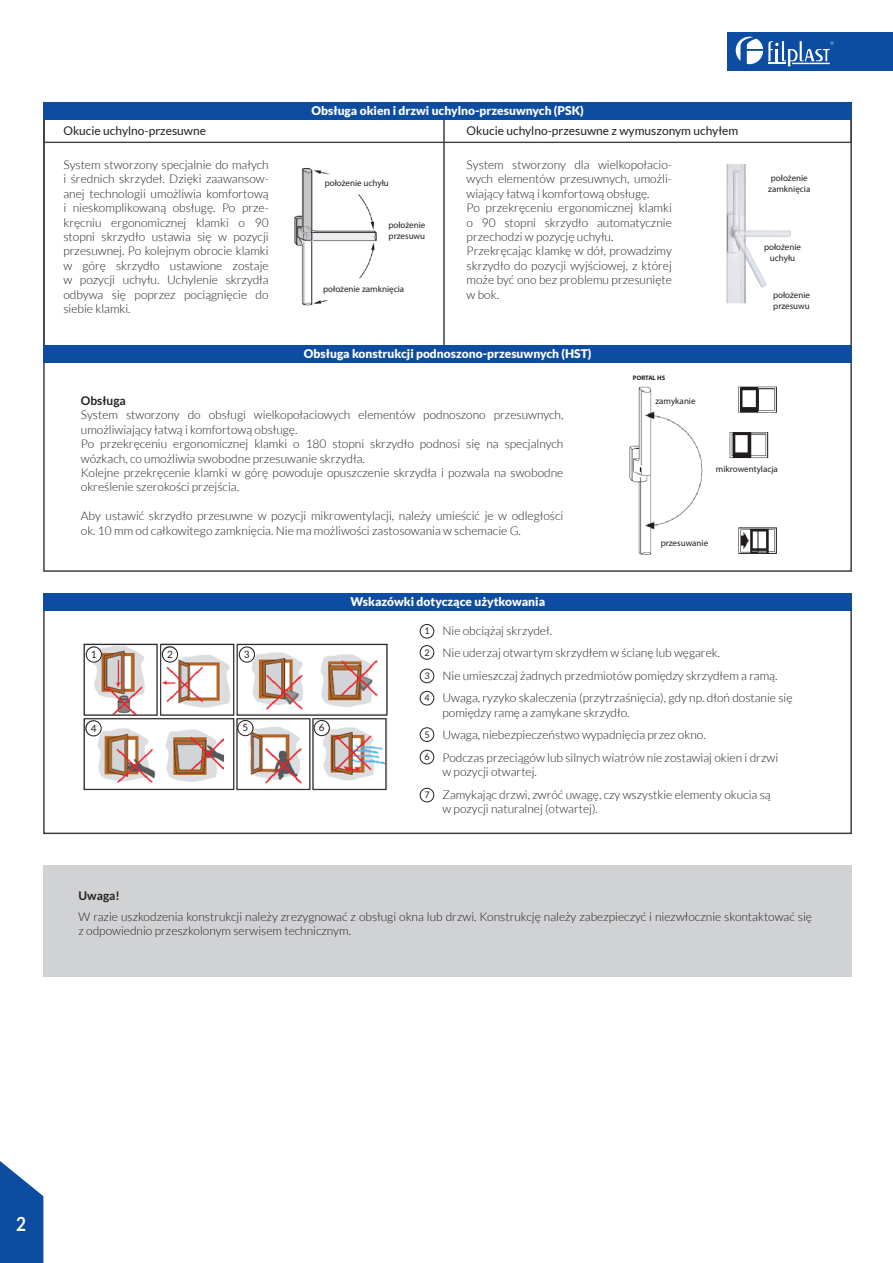
<style>
.page{position:relative;width:893px;height:1263px;background:#fff}
.page>*{position:absolute;margin:0;border:0;box-sizing:border-box;transform-origin:0 0}
.t1{font:700 19.5px "Lato";color:#fff;scale:.88 1}
.t2{font:300 12px/14.4px "Lato";color:#231f20}
.t3{font:900 12px "Lato";color:#fff}
.t4{font:12px "Lato";color:#231f20}
.t5{font:700 12px "Lato";color:#231f20}
.t6{font:10.05px "Lato";color:#231f20}
.t7{font:9px/10.8px "Myriad Pro";color:#231f20}
.t8{font:9px "Lato";color:#231f20}
.t9{font:700 6.45px "Myriad Pro";color:#231f20}
</style>
<div class="page">
<img style="left:83px;top:643px;width:305px;height:148px">
<div style="left:43px;top:865px;width:809px;height:111px;background:#d1d2d4"></div>
<div style="left:420px;top:624px;width:14px;height:14px;border:1px solid #231f20;border-radius:50%"></div>
<div style="left:86px;top:647px;width:15px;height:15px;background:#fff;border-radius:50%"></div>
<div style="left:86px;top:647px;width:16px;height:15px;border:1px solid #231f20;border-radius:50%"></div>
<div style="left:86px;top:721px;width:15px;height:15px;background:#fff;border-radius:50%"></div>
<div style="left:86px;top:720px;width:15px;height:16px;border:1px solid #231f20;border-radius:50%"></div>
<div style="left:162px;top:647px;width:16px;height:15px;background:#fff;border-radius:50%"></div>
<div style="left:162px;top:647px;width:16px;height:15px;border:1px solid #231f20;border-radius:50%"></div>
<div style="left:239px;top:647px;width:15px;height:15px;background:#fff;border-radius:50%"></div>
<div style="left:239px;top:647px;width:16px;height:15px;border:1px solid #231f20;border-radius:50%"></div>
<div style="left:238px;top:720px;width:15px;height:16px;background:#fff;border-radius:50%"></div>
<div style="left:238px;top:720px;width:15px;height:16px;border:1px solid #231f20;border-radius:50%"></div>
<div style="left:314px;top:720px;width:15px;height:16px;background:#fff;border-radius:50%"></div>
<div style="left:314px;top:720px;width:16px;height:16px;border:1px solid #231f20;border-radius:50%"></div>
<div style="left:420px;top:645px;width:14px;height:14px;border:1px solid #231f20;border-radius:50%"></div>
<div style="left:420px;top:669px;width:14px;height:14px;border:1px solid #231f20;border-radius:50%"></div>
<div style="left:420px;top:691px;width:14px;height:14px;border:1px solid #231f20;border-radius:50%"></div>
<div style="left:420px;top:727px;width:14px;height:15px;border:1px solid #231f20;border-radius:50%"></div>
<div style="left:420px;top:750px;width:14px;height:14px;border:1px solid #231f20;border-radius:50%"></div>
<div style="left:420px;top:788px;width:14px;height:14px;border:1px solid #231f20;border-radius:50%"></div>
<img style="left:294px;top:167px;width:83px;height:139px">
<img style="left:726px;top:164px;width:65px;height:140px">
<div style="left:43px;top:118px;width:809px;height:25px;border:1px solid #3e3e3f"></div>
<div style="left:43px;top:102px;width:809px;height:17px;background:#0d4da1"></div>
<img style="left:629px;top:386px;width:148px;height:169px">
<div style="left:43px;top:608px;width:809px;height:226px;border:2px solid #3e3e3f"></div>
<div style="left:727px;top:32px;width:166px;height:39px;background:#0d4da1"></div>
<svg style="left:736px;top:37px;width:98px;height:29px"></svg>
<svg style="left:0;top:1161px;width:43px;height:102px"></svg>
<div style="left:43px;top:345px;width:809px;height:17px;background:#0d4da1"></div>
<div style="left:43px;top:593px;width:809px;height:17px;background:#0d4da1"></div>
<div style="left:84px;top:644px;width:73px;height:72px;border:1px solid #231f20"></div>
<div style="left:160px;top:644px;width:74px;height:72px;border:1px solid #231f20"></div>
<div style="left:237px;top:718px;width:73px;height:72px;border:1px solid #231f20"></div>
<div style="left:312px;top:718px;width:74px;height:72px;border:1px solid #231f20"></div>
<div style="left:237px;top:644px;width:150px;height:72px;border:1px solid #231f20"></div>
<div style="left:84px;top:718px;width:150px;height:72px;border:1px solid #231f20"></div>
<p class="t3" style="left:312px;top:104px;width:274px">Obsługa okien i drzwi uchylno-przesuwnych (PSK)</p>
<p class="t4" style="left:63px;top:124px;width:144px">Okucie uchylno-przesuwne</p>
<p class="t4" style="left:467px;top:124px;width:273px">Okucie uchylno-przesuwne z wymuszonym uchyłem</p>
<p class="t2" style="left:63px;top:157px;width:207px;text-align:justify">System stworzony specjalnie do małych i średnich skrzydeł. Dzięki zaawansow&shy;anej technologii umożliwia komfortową i nieskomplikowaną obsługę. Po prze&shy;kręcniu ergonomicznej klamki o 90 stopni skrzydło ustawia się w pozycji przesuwnej. Po kolejnym obrocie klamki w górę skrzydło ustawione zostaje w pozycji uchyłu. Uchylenie skrzydła odbywa się poprzez pociągnięcie do siebie klamki.</p>
<p class="t2" style="left:467px;top:157px;width:207px">System stworzony dla wielkopołacio&shy;wych elementów przesuwnych, umożli&shy;wiający łatwą i komfortową obsługę.<br>Po przekręceniu ergonomicznej klamki o 90 stopni skrzydło automatycznie przechodzi w pozycję uchyłu.<br>Przekręcając klamkę w dół, prowadzimy skrzydło do pozycji wyjściowej, z której może być ono bez problemu przesunięte w bok.</p>
<p class="t7" style="left:325px;top:178px;width:66px">położenie uchyłu</p>
<p class="t7" style="left:388px;top:219px;width:39px">położenie przesuwu</p>
<p class="t7" style="left:323px;top:284px;width:83px">położenie zamknięcia</p>
<p class="t3" style="left:304px;top:347px;width:289px">Obsługa konstrukcji podnoszono-przesuwnych (HST)</p>
<p class="t7" style="left:768px;top:172px;width:44px">położenie zamknięcia</p>
<p class="t7" style="left:764px;top:241px;width:39px;text-align:center">położenie uchyłu</p>
<p class="t7" style="left:773px;top:289px;width:39px">położenie przesuwu</p>
<p class="t5" style="left:81px;top:394px;width:47px">Obsługa</p>
<p class="t2" style="left:81px;top:408px;width:484px">System stworzony do obsługi wielkopołaciowych elementów podnoszono przesuwnych, umożliwiający łatwą i komfortową obsługę.<br>Po przekręceniu ergonomicznej klamki o 180 stopni skrzydło podnosi się na specjalnych wózkach, co umożliwia swobodne przesuwanie skrzydła.<br>Kolejne przekręcenie klamki w górę powoduje opuszczenie skrzydła i pozwala na swobodne określenie szerokości przejścia.</p>
<p class="t2" style="left:81px;top:509px;width:484px">Aby ustawić skrzydło przesuwne w pozycji mikrowentylacji, należy umieścić je w odległości ok. 10 mm od całkowitego zamknięcia. Nie ma możliwości zastosowania w schemacie G.</p>
<p class="t3" style="left:350px;top:595px;width:196px">Wskazówki dotyczące użytkowania</p>
<p class="t9" style="left:633px;top:374px;width:34px">PORTAL HS</p>
<p class="t7" style="left:655px;top:396px;width:42px">zamykanie</p>
<p class="t7" style="left:716px;top:464px;width:64px">mikrowentylacja</p>
<p class="t7" style="left:661px;top:537px;width:49px">przesuwanie</p>
<p class="t6" style="left:91px;top:649px;width:7px">1</p>
<p class="t6" style="left:91px;top:722px;width:7px">4</p>
<p class="t6" style="left:167px;top:649px;width:7px">2</p>
<p class="t6" style="left:244px;top:649px;width:7px">3</p>
<p class="t6" style="left:242px;top:722px;width:7px">5</p>
<p class="t6" style="left:319px;top:722px;width:7px">6</p>
<p class="t8" style="left:424px;top:626px;width:7px">1</p>
<p class="t8" style="left:424px;top:647px;width:7px">2</p>
<p class="t8" style="left:424px;top:671px;width:7px">3</p>
<p class="t8" style="left:424px;top:693px;width:7px">4</p>
<p class="t8" style="left:424px;top:729px;width:7px">5</p>
<p class="t8" style="left:424px;top:752px;width:7px">6</p>
<p class="t8" style="left:424px;top:790px;width:7px">7</p>
<p class="t2" style="left:442px;top:619px;width:352px;line-height:22.5px">Nie obciążaj skrzydeł.<br>Nie uderzaj otwartym skrzydłem w ścianę lub węgarek.<br>Nie umieszczaj żadnych przedmiotów pomiędzy skrzydłem a ramą.<br>Uwaga, ryzyko skaleczenia (przytrzaśnięcia), gdy np. dłoń dostanie się</p>
<p class="t2" style="left:442px;top:701px;width:337px;line-height:22.5px">pomiędzy ramę a zamykane skrzydło.<br>Uwaga, niebezpieczeństwo wypadnięcia przez okno.<br>Podczas przeciągów lub silnych wiatrów nie zostawiaj okien i drzwi</p>
<p class="t2" style="left:442px;top:761px;width:330px;line-height:22.5px">w pozycji otwartej.<br>Zamykając drzwi, zwróć uwagę, czy wszystkie elementy okucia są</p>
<p class="t2" style="left:442px;top:802px;width:157px">w pozycji naturalnej (otwartej).</p>
<p class="t5" style="left:79px;top:889px;width:43px">Uwaga!</p>
<p class="t2" style="left:79px;top:909px;width:735px">W razie uszkodzenia konstrukcji należy zrezygnować z obsługi okna lub drzwi. Konstrukcję należy zabezpieczyć i niezwłocznie skontaktować się z odpowiednio przeszkolonym serwisem technicznym.</p>
<h1 class="t1" style="left:16px;top:1212px;width:13px">2</h1>
</div>
